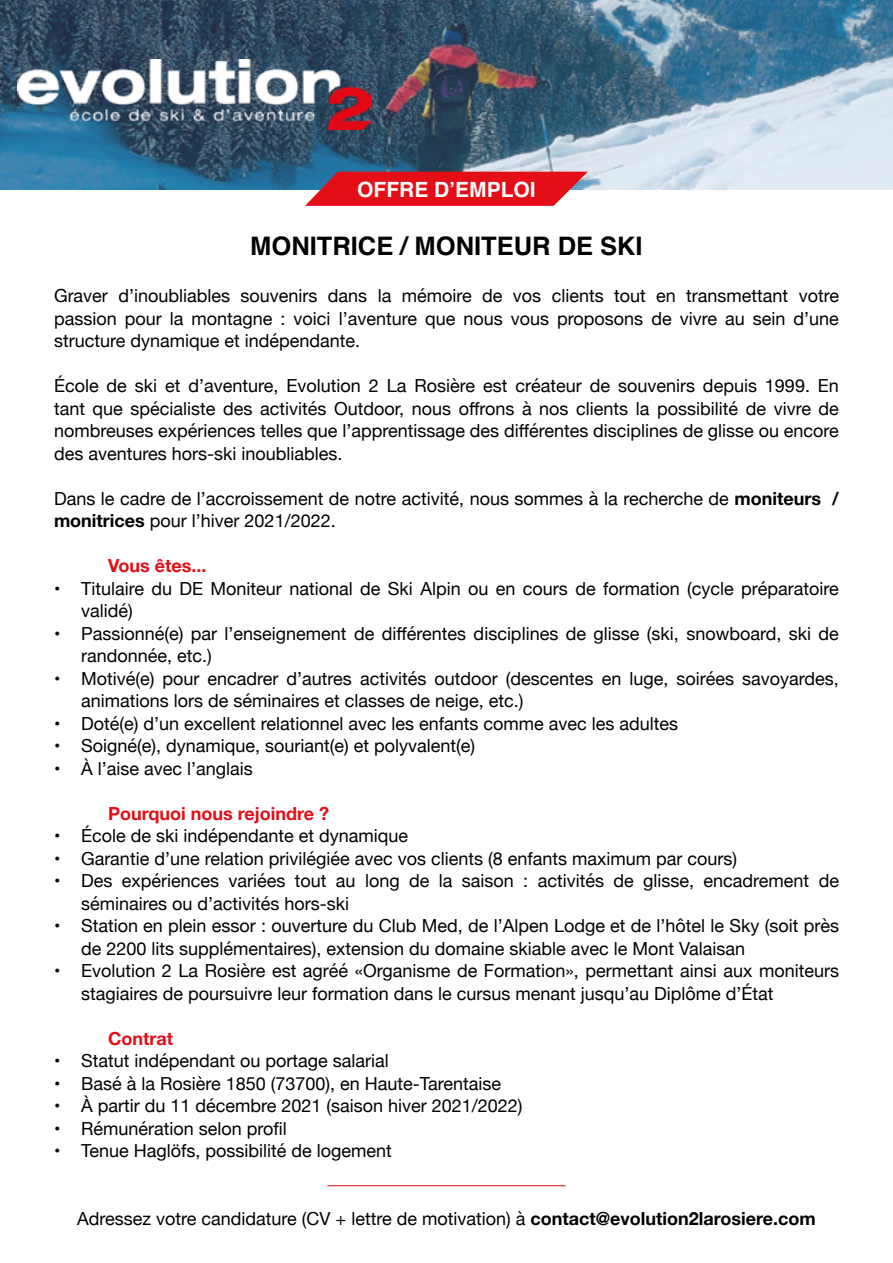
<style>
.page{position:relative;width:893px;height:1263px;background:#fff}
.page>*{position:absolute;margin:0;border:0;box-sizing:border-box;transform-origin:0 0}
.t1{font:700 25.5px "Helvetica";color:#000}
.t2{font:700 21px "Helvetica";color:#fff}
.t3{font:18px/22.5px "Helvetica Neue";color:#000}
.t4{font:700 18px "Helvetica Neue";color:#e30e16}
.s1{font-weight:700}
</style>
<div class="page">
<hr style="left:327px;top:1185px;width:239px;height:1px;background:#e30613">
<img style="left:0;top:0;width:893px;height:189px">
<svg style="left:305px;top:172px;width:283px;height:34px;background:#da242d"></svg>
<img style="left:17px;top:59px;width:354px;height:71px">
<p class="t2" style="left:357px;top:173px;width:180px">OFFRE D’EMPLOI</p>
<h1 class="t1" style="left:250px;top:226px;width:394px">MONITRICE / MONITEUR DE SKI</h1>
<p class="t3" style="left:54px;top:285px;width:786px;text-align:justify">Graver d’inoubliables souvenirs dans la mémoire de vos clients tout en transmettant votre passion pour la montagne : voici l’aventure que nous vous proposons de vivre au sein d’une structure dynamique et indépendante.</p>
<p class="t3" style="left:54px;top:375px;width:786px;text-align:justify">École de ski et d’aventure, Evolution 2 La Rosière est créateur de souvenirs depuis 1999. En tant que spécialiste des activités Outdoor, nous offrons à nos clients la possibilité de vivre de nombreuses expériences telles que l’apprentissage des différentes disciplines de glisse ou encore des aventures hors-ski inoubliables.</p>
<p class="t3" style="left:54px;top:488px;width:786px">Dans le cadre de l’accroissement de notre activité, nous sommes à la recherche de <span class="s1">moniteurs / monitrices</span> pour l’hiver 2021/2022.</p>
<p class="t4" style="left:108px;top:551px;width:100px">Vous êtes...</p>
<p class="t3" style="left:81px;top:578px;width:759px;text-indent:-27px">• Titulaire du DE Moniteur national de Ski Alpin ou en cours de formation (cycle préparatoire validé)</p>
<p class="t3" style="left:81px;top:623px;width:759px;text-indent:-27px">• Passionné(e) par l’enseignement de différentes disciplines de glisse (ski, snowboard, ski de randonnée, etc.)</p>
<p class="t3" style="left:81px;top:668px;width:759px;text-indent:-27px">• Motivé(e) pour encadrer d’autres activités outdoor (descentes en luge, soirées savoyardes, animations lors de séminaires et classes de neige, etc.)</p>
<p class="t3" style="left:54px;top:713px;width:626px">• Doté(e) d’un excellent relationnel avec les enfants comme avec les adultes</p>
<p class="t3" style="left:54px;top:735px;width:423px">• Soigné(e), dynamique, souriant(e) et polyvalent(e)</p>
<p class="t3" style="left:54px;top:758px;width:200px">• À l’aise avec l’anglais</p>
<p class="t4" style="left:108px;top:799px;width:223px">Pourquoi nous rejoindre ?</p>
<p class="t3" style="left:54px;top:825px;width:356px">• École de ski indépendante et dynamique</p>
<p class="t3" style="left:54px;top:848px;width:685px">• Garantie d’une relation privilégiée avec vos clients (8 enfants maximum par cours)</p>
<p class="t3" style="left:81px;top:870px;width:759px;text-indent:-27px">• Des expériences variées tout au long de la saison : activités de glisse, encadrement de séminaires ou d’activités hors-ski</p>
<p class="t3" style="left:81px;top:915px;width:760px;text-indent:-27px">• Station en plein essor : ouverture du Club Med, de l’Alpen Lodge et de l’hôtel le Sky (soit près de 2200 lits supplémentaires), extension du domaine skiable avec le Mont Valaisan</p>
<p class="t3" style="left:81px;top:960px;width:759px;text-indent:-27px">• Evolution 2 La Rosière est agréé «Organisme de Formation», permettant ainsi aux moniteurs stagiaires de poursuivre leur formation dans le cursus menant jusqu’au Diplôme d’État</p>
<p class="t4" style="left:108px;top:1024px;width:67px">Contrat</p>
<p class="t3" style="left:54px;top:1050px;width:336px">• Statut indépendant ou portage salarial</p>
<p class="t3" style="left:54px;top:1073px;width:449px">• Basé à la Rosière 1850 (73700), en Haute-Tarentaise</p>
<p class="t3" style="left:54px;top:1095px;width:470px">• À partir du 11 décembre 2021 (saison hiver 2021/2022)</p>
<p class="t3" style="left:54px;top:1118px;width:234px">• Rémunération selon profil</p>
<p class="t3" style="left:54px;top:1140px;width:339px">• Tenue Haglöfs, possibilité de logement</p>
<p class="t3" style="left:77px;top:1208px;width:740px">Adressez votre candidature (CV + lettre de motivation) à <span class="s1">contact@evolution2larosiere.com</span></p>
</div>
